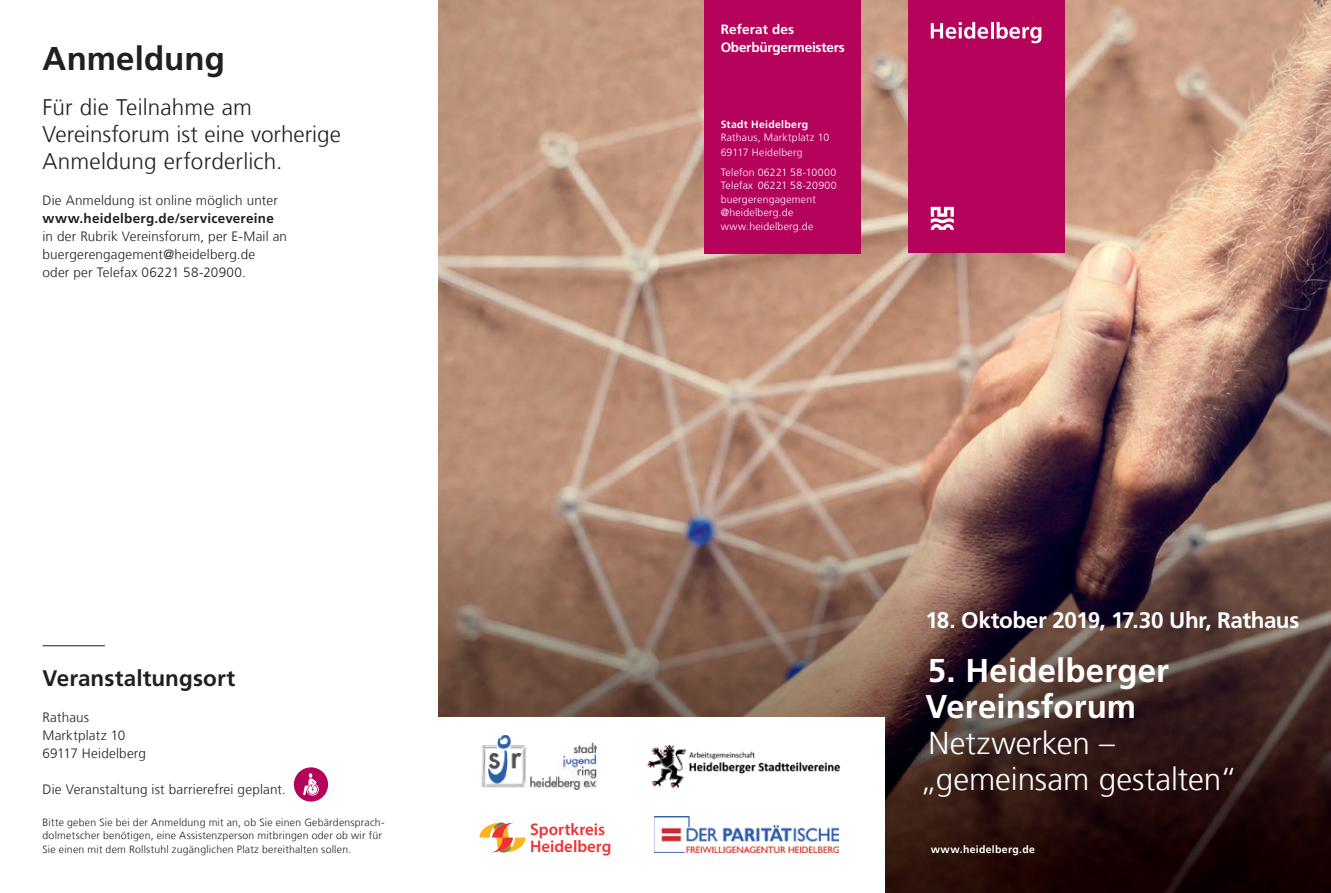
<style>
.page{position:relative;width:1331px;height:893px;background:#fff}
.page>*{position:absolute;margin:0;border:0;box-sizing:border-box;transform-origin:0 0}
.t1{font:700 33px/36px "Frutiger LT Com";letter-spacing:.005em;color:#fff}
.t2{font:700 33px "Frutiger LT Com";letter-spacing:.005em;color:#231f20}
.t3{font:300 31.5px/36px "Frutiger LT Com";letter-spacing:-.005em;color:#fff}
.t4{font:300 22.5px/27px "Frutiger LT Com";letter-spacing:.005em;color:#231f20}
.t5{font:700 22.5px "Frutiger LT Com";letter-spacing:-.02em;color:#fff}
.t6{font:700 22.5px "Frutiger LT Com";letter-spacing:.005em;color:#231f20}
.t7{font:600 16.8px/17.4px "Myriad Pro";color:#ee3234}
.t8{font:300 13.5px/18px "Frutiger LT Com";letter-spacing:.015em;color:#231f20}
.t9{font:700 13.5px "Frutiger LT Com";letter-spacing:.02em;color:#231f20}
.t10{font:700 13.5px/18px "Frutiger LT Com";letter-spacing:-.015em;color:#fff}
.t11{font:300 10.5px/13.5px "Frutiger LT Com";letter-spacing:.02em;color:#231f20}
.t12{font:300 10.5px/13.5px "Frutiger LT Com";letter-spacing:.02em;color:#fff}
.t13{font:700 10.5px "Frutiger LT Com";letter-spacing:.03em;color:#fff}
</style>
<div class="page">
<img style="left:438px;top:0;width:893px;height:484px">
<img style="left:439px;top:535px;width:787px;height:204px">
<img style="left:1226px;top:535px;width:105px;height:358px">
<img style="left:885px;top:739px;width:341px;height:154px">
<img style="left:439px;top:531px;width:892px;height:4px">
<img style="left:438px;top:484px;width:893px;height:47px">
<img style="left:438px;top:530px;width:1px;height:187px">
<div style="left:705px;top:0;width:156px;height:253px;background:#b5025b"></div>
<div style="left:438px;top:718px;width:447px;height:175px;background:#fff"></div>
<div style="left:294px;top:767px;width:34px;height:35px;background:#b5025b;border-radius:50%"></div>
<svg style="left:303px;top:773px;width:16px;height:23px"></svg>
<hr style="left:43px;top:645px;width:62px;height:1px;background:#231f20">
<div style="left:908px;top:0;width:156px;height:253px;background:#b5025b"></div>
<svg style="left:931px;top:22px;width:110px;height:21px"></svg>
<svg style="left:931px;top:207px;width:23px;height:23px"></svg>
<img style="left:654px;top:817px;width:184px;height:36px">
<img style="left:481px;top:736px;width:115px;height:54px">
<svg style="left:479px;top:822px;width:46px;height:31px"></svg>
<img style="left:647px;top:744px;width:194px;height:46px">
<h1 class="t2" style="left:43px;top:39px;width:184px">Anmeldung</h1>
<h3 class="t4" style="left:43px;top:93px;width:300px">Für die Teilnahme am<br>Vereinsforum ist eine vorherige<br>Anmeldung erforderlich.</h3>
<p class="t8" style="left:43px;top:191px;width:237px">Die Anmeldung ist online möglich unter</p>
<p class="t9" style="left:43px;top:210px;width:233px">www.heidelberg.de/servicevereine</p>
<p class="t8" style="left:43px;top:227px;width:246px">in der Rubrik Vereinsforum, per E-Mail an buergerengagement@heidelberg.de<br>oder per Telefax 06221 58-20900.</p>
<p class="t10" style="left:721px;top:20px;width:126px">Referat des<br>Oberbürgermeisters</p>
<p class="t13" style="left:721px;top:118px;width:89px">Stadt Heidelberg</p>
<p class="t12" style="left:721px;top:131px;width:110px;line-height:14.2px">Rathaus, Marktplatz 10<br>69117 Heidelberg</p>
<p class="t12" style="left:721px;top:166px;width:118px">Telefon 06221 58-10000<br>Telefax 06221 58-20900 buergerengagement @heidelberg.de www.heidelberg.de</p>
<h3 class="t6" style="left:43px;top:665px;width:194px">Veranstaltungsort</h3>
<p class="t8" style="left:43px;top:708px;width:105px">Rathaus<br>Marktplatz 10<br>69117 Heidelberg</p>
<p class="t8" style="left:43px;top:780px;width:245px">Die Veranstaltung ist barrierefrei geplant.</p>
<p class="t11" style="left:43px;top:815px;width:344px">Bitte geben Sie bei der Anmeldung mit an, ob Sie einen Gebärdensprach&shy;dolmetscher benötigen, eine Assistenzperson mitbringen oder ob wir für<br>Sie einen mit dem Rollstuhl zugänglichen Platz bereithalten sollen.</p>
<p class="t7" style="left:530px;top:820px;width:83px">Sportkreis<br>Heidelberg</p>
<h3 class="t5" style="left:925px;top:607px;width:375px">18. Oktober 2019, 17.30 Uhr, Rathaus</h3>
<h1 class="t1" style="left:926px;top:652px;width:245px">5. Heidelberger<br>Vereinsforum</h1>
<h2 class="t3" style="left:920px;top:725px;width:319px">Netzwerken – „gemeinsam gestalten“</h2>
<p class="t13" style="left:931px;top:843px;width:106px">www.heidelberg.de</p>
</div>
